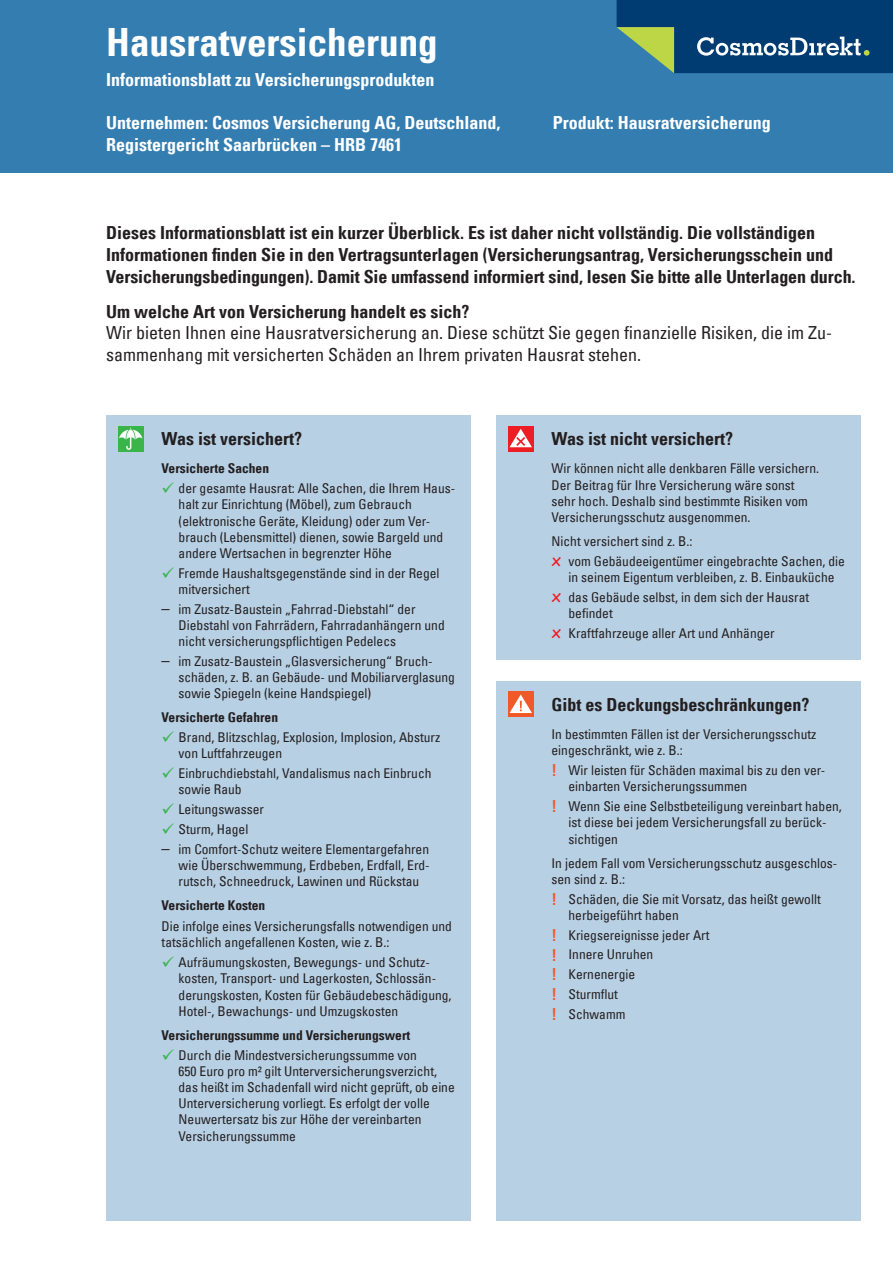
<style>
.page{position:relative;width:893px;height:1263px;background:#fff}
.page>*{position:absolute;margin:0;border:0;box-sizing:border-box;transform-origin:0 0}
.t1{font:700 condensed 39px "Univers LT";color:#fff}
.t2{font:700 condensed 18px/21.6px "Univers LT";color:#231f20}
.t3{font:condensed 18px/21.6px "Univers LT";color:#231f20}
.t4{font:700 condensed 18px "Univers LT";color:#fff}
.t5{font:condensed 13.5px/16.2px "Univers LT";color:#231f20}
.t6{font:700 condensed 13.5px "Univers LT";color:#231f20}
.s1{color:#3ab54a}
.s2{font-size:16.5px}
.s3{font-family:"Comic Sans MS";font-stretch:normal;font-size:16.5px;color:#ee1d23}
.s4{font-weight:700;font-size:16.5px;color:#f15929}
</style>
<div class="page">
<div style="left:0;top:0;width:893px;height:172px;background:#337db1"></div>
<svg style="left:617px;top:0;width:276px;height:73px;background:#1e557b"></svg>
<div style="left:106px;top:415px;width:365px;height:805px;background:#b8d0e4"></div>
<div style="left:118px;top:426px;width:26px;height:26px;background:#3ab54a"></div>
<img style="left:119px;top:427px;width:24px;height:23px">
<div style="left:496px;top:415px;width:365px;height:245px;background:#b8d0e4"></div>
<div style="left:508px;top:426px;width:26px;height:25px;background:#ee1d23"></div>
<svg style="left:509px;top:429px;width:23px;height:19px"></svg>
<div style="left:496px;top:681px;width:365px;height:539px;background:#b8d0e4"></div>
<div style="left:508px;top:691px;width:26px;height:26px;background:#f15929"></div>
<svg style="left:509px;top:694px;width:23px;height:19px"></svg>
<p class="t1" style="left:106px;top:18px;width:333px">Hausratversicherung</p>
<p class="t4" style="left:106px;top:68px;width:330px">Informationsblatt zu Versicherungsprodukten</p>
<p class="t4" style="left:106px;top:112px;width:396px">Unternehmen: Cosmos Versicherung AG, Deutschland,</p>
<p class="t4" style="left:553px;top:112px;width:219px">Produkt: Hausratversicherung</p>
<p class="t4" style="left:106px;top:133px;width:297px">Registergericht Saarbrücken – HRB 7461</p>
<p class="t2" style="left:106px;top:222px;width:751px">Dieses Informationsblatt ist ein kurzer Überblick. Es ist daher nicht vollständig. Die vollständigen<br>Informationen finden Sie in den Vertragsunterlagen (Versicherungsantrag, Versicherungsschein und<br>Versicherungsbedingungen). Damit Sie umfassend informiert sind, lesen Sie bitte alle Unterlagen durch.</p>
<p class="t2" style="left:106px;top:300px;width:365px">Um welche Art von Versicherung handelt es sich?</p>
<p class="t3" style="left:106px;top:322px;width:727px">Wir bieten Ihnen eine Hausratversicherung an. Diese schützt Sie gegen finanzielle Risiken, die im Zu&shy;sammenhang mit versicherten Schäden an Ihrem privaten Hausrat stehen.</p>
<p class="t2" style="left:162px;top:428px;width:142px">Was ist versichert?</p>
<p class="t6" style="left:162px;top:460px;width:109px">Versicherte Sachen</p>
<p class="t5" style="left:179px;top:480px;width:278px;text-indent:-17px"><span class="s1">✓</span> der gesamte Hausrat: Alle Sachen, die Ihrem Haus&shy;halt zur Einrichtung (Möbel), zum Gebrauch (elektronische Geräte, Kleidung) oder zum Ver&shy;brauch (Lebensmittel) dienen, sowie Bargeld und andere Wertsachen in begrenzter Höhe</p>
<p class="t5" style="left:179px;top:565px;width:262px;text-indent:-17px"><span class="s1">✓</span> Fremde Haushaltsgegenstände sind in der Regel mitversichert</p>
<p class="t5" style="left:162px;top:601px;width:255px"><span class="s2">–</span> im Zusatz-Baustein „Fahrrad-Diebstahl“ der</p>
<p class="t5" style="left:179px;top:617px;width:268px">Diebstahl von Fahrrädern, Fahrradanhängern und</p>
<p class="t5" style="left:179px;top:633px;width:219px">nicht versicherungspflichtigen Pedelecs</p>
<p class="t5" style="left:179px;top:653px;width:278px;text-indent:-17px"><span class="s2">–</span> im Zusatz-Baustein „Glasversicherung“ Bruch&shy;schäden, z. B. an Gebäude- und Mobiliarverglasung sowie Spiegeln (keine Handspiegel)</p>
<p class="t6" style="left:162px;top:709px;width:118px">Versicherte Gefahren</p>
<p class="t5" style="left:179px;top:729px;width:263px;text-indent:-17px"><span class="s1">✓</span> Brand, Blitzschlag, Explosion, Implosion, Absturz von Luftfahrzeugen</p>
<p class="t5" style="left:179px;top:765px;width:254px;text-indent:-17px"><span class="s1">✓</span> Einbruchdiebstahl, Vandalismus nach Einbruch sowie Raub</p>
<p class="t5" style="left:162px;top:801px;width:104px"><span class="s1">✓</span> Leitungswasser</p>
<p class="t5" style="left:162px;top:821px;width:88px"><span class="s1">✓</span> Sturm, Hagel</p>
<p class="t5" style="left:179px;top:841px;width:253px;text-align:justify;text-indent:-17px"><span class="s2">–</span> im Comfort-Schutz weitere Elementargefahren wie Überschwemmung, Erdbeben, Erdfall, Erd&shy;rutsch, Schneedruck, Lawinen und Rückstau</p>
<p class="t6" style="left:162px;top:897px;width:105px">Versicherte Kosten</p>
<p class="t5" style="left:162px;top:918px;width:292px">Die infolge eines Versicherungsfalls notwendigen und tatsächlich angefallenen Kosten, wie z. B.:</p>
<p class="t5" style="left:179px;top:954px;width:274px;text-indent:-17px"><span class="s1">✓</span> Aufräumungskosten, Bewegungs- und Schutz&shy;kosten, Transport- und Lagerkosten, Schlossän&shy;derungskosten, Kosten für Gebäudebeschädigung, Hotel-, Bewachungs- und Umzugskosten</p>
<p class="t6" style="left:162px;top:1027px;width:250px">Versicherungssumme und Versicherungswert</p>
<p class="t5" style="left:179px;top:1046px;width:278px;text-indent:-17px"><span class="s1">✓</span> Durch die Mindestversicherungssumme von<br>650 Euro pro m² gilt Unterversicherungsverzicht, das heißt im Schadenfall wird nicht geprüft, ob eine Unterversicherung vorliegt. Es erfolgt der volle Neuwertersatz bis zur Höhe der vereinbarten Versicherungssumme</p>
<p class="t2" style="left:551px;top:428px;width:183px">Was ist nicht versichert?</p>
<p class="t5" style="left:551px;top:460px;width:269px">Wir können nicht alle denkbaren Fälle versichern.<br>Der Beitrag für Ihre Versicherung wäre sonst sehr hoch. Deshalb sind bestimmte Risiken vom Versicherungsschutz ausgenommen.</p>
<p class="t5" style="left:551px;top:533px;width:142px">Nicht versichert sind z. B.:</p>
<p class="t5" style="left:551px;top:553px;width:295px;text-align:center"><span class="s3">x</span> vom Gebäudeeigentümer eingebrachte Sachen, die in seinem Eigentum verbleiben, z. B. Einbauküche</p>
<p class="t5" style="left:568px;top:589px;width:242px;text-indent:-17px"><span class="s3">x</span> das Gebäude selbst, in dem sich der Hausrat befindet</p>
<p class="t5" style="left:551px;top:625px;width:225px"><span class="s3">x</span> Kraftfahrzeuge aller Art und Anhänger</p>
<p class="t2" style="left:551px;top:694px;width:259px">Gibt es Deckungsbeschränkungen?</p>
<p class="t5" style="left:551px;top:726px;width:266px">In bestimmten Fällen ist der Versicherungsschutz eingeschränkt, wie z. B.:</p>
<p class="t5" style="left:568px;top:762px;width:258px;text-indent:-17px"><span class="s4">!</span> Wir leisten für Schäden maximal bis zu den ver&shy;einbarten Versicherungssummen</p>
<p class="t5" style="left:568px;top:798px;width:275px;text-indent:-17px"><span class="s4">!</span> Wenn Sie eine Selbstbeteiligung vereinbart haben, ist diese bei jedem Versicherungsfall zu berück&shy;sichtigen</p>
<p class="t5" style="left:551px;top:854px;width:287px">In jedem Fall vom Versicherungsschutz ausgeschlos&shy;sen sind z. B.:</p>
<p class="t5" style="left:568px;top:890px;width:254px;text-indent:-17px"><span class="s4">!</span> Schäden, die Sie mit Vorsatz, das heißt gewollt herbeigeführt haben</p>
<p class="t5" style="left:551px;top:926px;width:159px"><span class="s4">!</span> Kriegsereignisse jeder Art</p>
<p class="t5" style="left:551px;top:946px;width:103px"><span class="s4">!</span> Innere Unruhen</p>
<p class="t5" style="left:551px;top:966px;width:85px"><span class="s4">!</span> Kernenergie</p>
<p class="t5" style="left:551px;top:986px;width:68px"><span class="s4">!</span> Sturmflut</p>
<p class="t5" style="left:551px;top:1006px;width:76px"><span class="s4">!</span> Schwamm</p>
</div>
